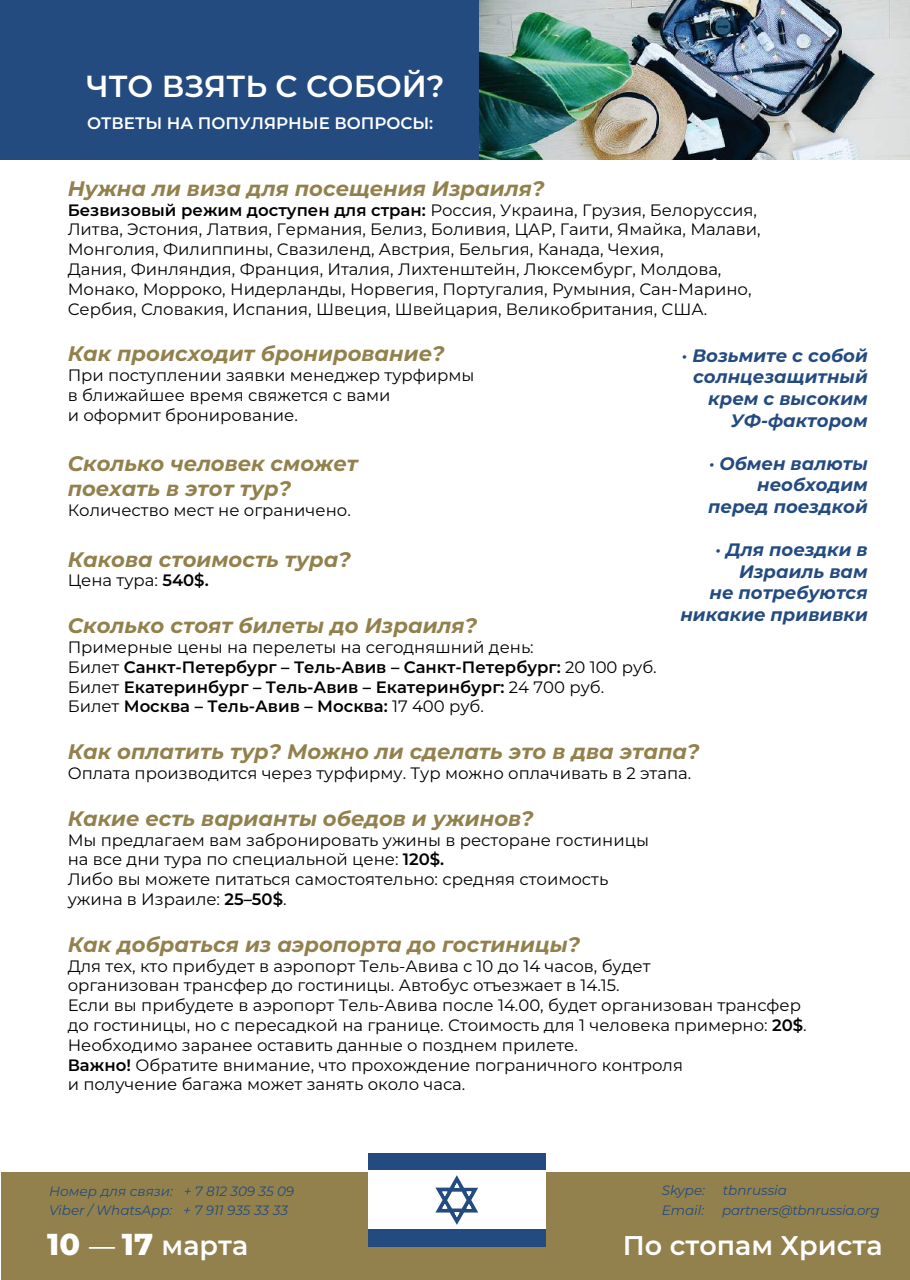
<style>
.page{position:relative;width:910px;height:1280px;background:#fff}
.page>*{position:absolute;margin:0;border:0;box-sizing:border-box;transform-origin:0 0}
.t1{font:600 30.45px "Montserrat";color:#fff}
.t2{font:600 27px "Montserrat";color:#fff}
.t3{font:italic 700 21px/25.2px "Montserrat";color:#92814c}
.t4{font:italic 700 18px/21.6px "Montserrat";color:#244b80;text-align:right}
.t5{font:600 16.65px "Montserrat";color:#fff}
.t6{font:16.5px/19.8px "Montserrat";color:#000}
.t7{font:600 16.5px/19.8px "Montserrat";color:#000}
.t8{font:italic 13.5px/19.5px "Montserrat";color:#244b80}
.t9{font:italic 13.5px "Montserrat";letter-spacing:-.02em;color:#244b80}
.s1{font-weight:600}
.s2{font-weight:400}
.s3{font-weight:800;font-size:30.3px}
.s4{font-weight:500;font-size:25.95px}
</style>
<div class="page">
<div style="left:1px;top:1172px;width:909px;height:108px;background:#92814c"></div>
<div style="left:368px;top:1152px;width:178px;height:94px;background:#244b80"></div>
<div style="left:368px;top:1171px;width:178px;height:58px;background:#fff"></div>
<svg style="left:435px;top:1175px;width:43px;height:50px"></svg>
<div style="left:0;top:0;width:480px;height:160px;background:#244b80"></div>
<img style="left:479px;top:0;width:430px;height:160px">
<h1 class="t1" style="left:86px;top:65px;width:360px">ЧТО ВЗЯТЬ С СОБОЙ?</h1>
<p class="t5" style="left:87px;top:111px;width:348px">ОТВЕТЫ НА ПОПУЛЯРНЫЕ ВОПРОСЫ:</p>
<p class="t3" style="left:68px;top:175px;width:478px">Нужна ли виза для посещения Израиля?</p>
<p class="t6" style="left:68px;top:199px;width:695px"><span class="s1">Безвизовый режим доступен для стран:</span> Россия, Украина, Грузия, Белоруссия, Литва, Эстония, Латвия, Германия, Белиз, Боливия, ЦАР, Гаити, Ямайка, Малави, Монголия, Филиппины, Свазиленд, Австрия, Бельгия, Канада, Чехия,<br>Дания, Финляндия, Франция, Италия, Лихтенштейн, Люксембург, Молдова, Монако, Морроко, Нидерланды, Норвегия, Португалия, Румыния, Сан-Марино, Сербия, Словакия, Испания, Швеция, Швейцария, Великобритания, США.</p>
<p class="t3" style="left:68px;top:340px;width:378px">Как происходит бронирование?</p>
<p class="t6" style="left:68px;top:365px;width:408px">При поступлении заявки менеджер турфирмы в ближайшее время свяжется с вами<br>и оформит бронирование.</p>
<p class="t3" style="left:68px;top:450px;width:292px">Сколько человек сможет поехать в этот тур?</p>
<p class="t6" style="left:68px;top:500px;width:285px">Количество мест не ограничено.</p>
<p class="t3" style="left:68px;top:545px;width:285px">Какова стоимость тура?</p>
<p class="t6" style="left:68px;top:570px;width:143px">Цена тура: <span class="s1">540$.</span></p>
<p class="t3" style="left:68px;top:612px;width:411px">Сколько стоят билеты до Израиля?</p>
<p class="t7" style="left:68px;top:636px;width:591px"><span class="s2">Примерные цены на перелеты на сегодняшний день:<br>Билет</span> Санкт-Петербург – Тель-Авив – Санкт-Петербург: <span class="s2">20 100 руб.<br>Билет</span> Екатеринбург – Тель-Авив – Екатеринбург: <span class="s2">24 700 руб.<br>Билет</span> Москва – Тель-Авив – Москва: <span class="s2">17 400 руб.</span></p>
<p class="t3" style="left:68px;top:738px;width:633px">Как оплатить тур? Можно ли сделать это в два этапа?</p>
<p class="t6" style="left:68px;top:763px;width:625px">Оплата производится через турфирму. Тур можно оплачивать в 2 этапа.</p>
<p class="t3" style="left:68px;top:805px;width:467px">Какие есть варианты обедов и ужинов?</p>
<p class="t6" style="left:68px;top:829px;width:583px">Мы предлагаем вам забронировать ужины в ресторане гостиницы на все дни тура по специальной цене: <span class="s1">120$.<br></span>Либо вы можете питаться самостоятельно: средняя стоимость ужина в Израиле: <span class="s1">25–50$</span>.</p>
<p class="t3" style="left:68px;top:931px;width:514px">Как добраться из аэропорта до гостиницы?</p>
<p class="t6" style="left:68px;top:955px;width:740px">Для тех, кто прибудет в аэропорт Тель-Авива с 10 до 14 часов, будет<br>организован трансфер до гостиницы. Автобус отъезжает в 14.15.<br>Если вы прибудете в аэропорт Тель-Авива после 14.00, будет организован трансфер до гостиницы, но с пересадкой на границе. Стоимость для 1 человека примерно: <span class="s1">20$</span>.<br>Необходимо заранее оставить данные о позднем прилете.<br><span class="s1">Важно!</span> Обратите внимание, что прохождение пограничного контроля<br>и получение багажа может занять около часа.</p>
<p class="t4" style="left:682px;top:344px;width:187px">· Возьмите с собой солнцезащитный крем с высоким<br>УФ-фактором</p>
<p class="t4" style="left:708px;top:452px;width:161px">· Обмен валюты необходим перед поездкой</p>
<p class="t4" style="left:680px;top:538px;width:189px">· Для поездки в<br>Израиль вам<br>не потребуются никакие прививки</p>
<p class="t8" style="left:49px;top:1181px;width:247px">Номер для связи: + 7 812 309 35 09<br>Viber / WhatsApp: + 7 911 935 33 33</p>
<p class="t8" style="left:662px;top:1180px;width:45px">Skype:</p>
<p class="t8" style="left:723px;top:1180px;width:66px">tbnrussia</p>
<p class="t8" style="left:662px;top:1199px;width:44px">Email:</p>
<p class="t9" style="left:722px;top:1200px;width:159px">partners@tbnrussia.org</p>
<h2 class="t2" style="left:47px;top:1227px;width:202px"><span class="s3">10</span> <span class="s4">—</span> <span class="s3">17</span> марта</h2>
<h2 class="t2" style="left:623px;top:1227px;width:261px">По стопам Христа</h2>
</div>
